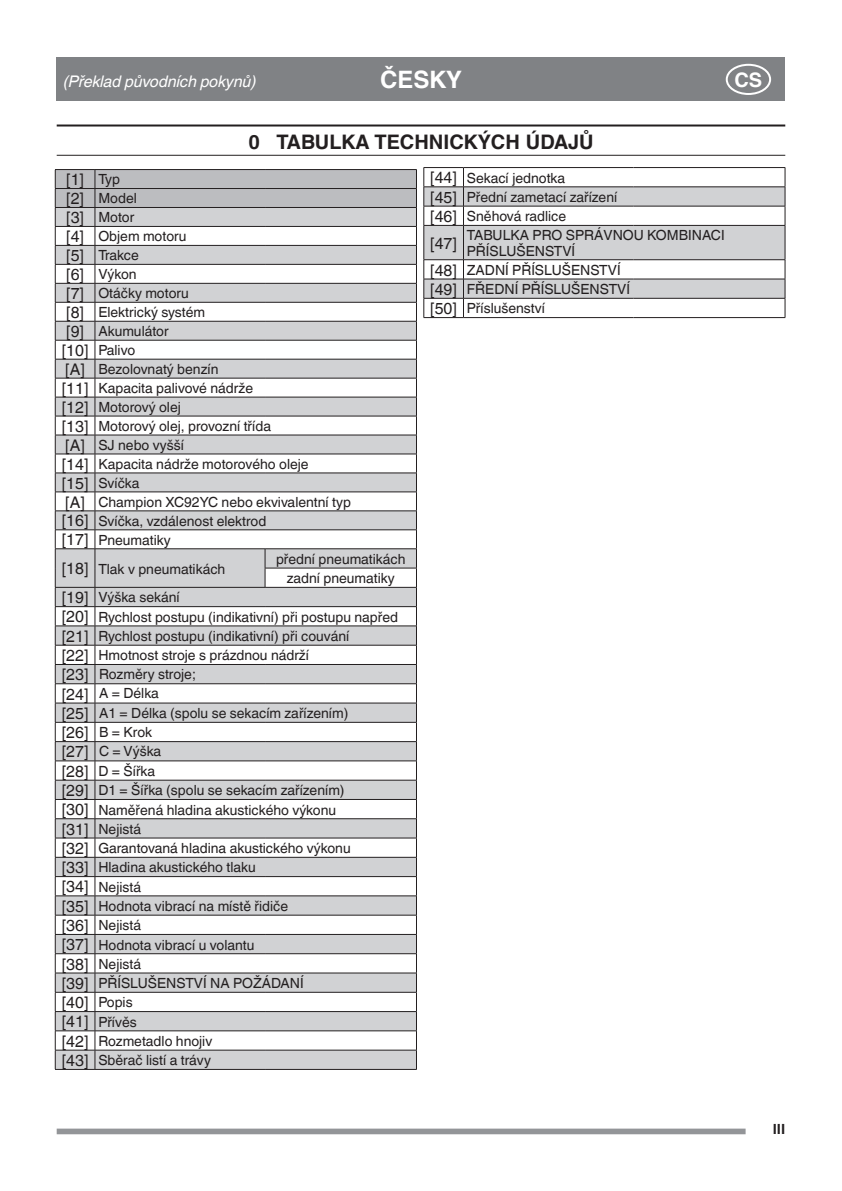
<style>
.page{position:relative;width:842px;height:1191px;background:#fff}
.page>*{position:absolute;margin:0;border:0;box-sizing:border-box;transform-origin:0 0}
.t1{font:700 24px "Helvetica World";color:#fff}
.t2{font:700 20px "Helvetica World";color:#231f20}
.t3{font:700 20px "Helvetica World";color:#fff}
.t4{font:16px "Helvetica World";color:#231f20}
.t5{font:italic 16px "Helvetica World";letter-spacing:-.01em;color:#fff}
.t6{font:14px/16.8px "Helvetica World";color:#231f20}
.t7{font:700 14px "Helvetica World";color:#231f20}
</style>
<div class="page">
<div style="left:57px;top:58px;width:728px;height:43px;background:#808285"></div>
<hr style="left:55px;top:1069px;width:40px;height:1px;background:#231f20">
<hr style="left:95px;top:1069px;width:170px;height:1px;background:#231f20">
<hr style="left:265px;top:1069px;width:152px;height:1px;background:#231f20">
<svg style="left:55px;top:169px;width:362px;height:900px"></svg>
<hr style="left:424px;top:167px;width:39px;height:1px;background:#231f20">
<hr style="left:463px;top:167px;width:171px;height:1px;background:#231f20">
<hr style="left:634px;top:167px;width:151px;height:1px;background:#231f20">
<hr style="left:424px;top:317px;width:39px;height:1px;background:#231f20">
<hr style="left:463px;top:317px;width:171px;height:1px;background:#231f20">
<hr style="left:634px;top:317px;width:151px;height:1px;background:#231f20">
<svg style="left:423px;top:168px;width:363px;height:149px"></svg>
<hr style="left:57px;top:124px;width:728px;height:2px;background:#231f20">
<hr style="left:57px;top:155px;width:728px;height:1px;background:#231f20">
<div style="left:726px;top:64px;width:45px;height:31px;border:2px solid #fff;border-radius:50%"></div>
<div style="left:57px;top:1128px;width:689px;height:6px;background:#939598"></div>
<p class="t5" style="left:63px;top:72px;width:194px">(Překlad původních pokynů)</p>
<h1 class="t1" style="left:380px;top:66px;width:83px">ČESKY</h1>
<h2 class="t3" style="left:734px;top:68px;width:29px">CS</h2>
<h2 class="t2" style="left:248px;top:131px;width:347px">0 TABULKA TECHNICKÝCH ÚDAJŮ</h2>
<p class="t4" style="left:66px;top:170px;width:19px">[1]</p>
<p class="t6" style="left:98px;top:171px;width:23px">Typ</p>
<p class="t4" style="left:66px;top:189px;width:19px">[2]</p>
<p class="t6" style="left:98px;top:190px;width:40px">Model</p>
<p class="t4" style="left:66px;top:208px;width:19px">[3]</p>
<p class="t6" style="left:98px;top:209px;width:37px">Motor</p>
<p class="t4" style="left:66px;top:227px;width:19px">[4]</p>
<p class="t6" style="left:98px;top:228px;width:90px">Objem motoru</p>
<p class="t4" style="left:66px;top:246px;width:19px">[5]</p>
<p class="t6" style="left:98px;top:247px;width:42px">Trakce</p>
<p class="t4" style="left:66px;top:265px;width:19px">[6]</p>
<p class="t6" style="left:98px;top:266px;width:40px">Výkon</p>
<p class="t4" style="left:66px;top:284px;width:19px">[7]</p>
<p class="t6" style="left:98px;top:285px;width:92px">Otáčky motoru</p>
<p class="t4" style="left:66px;top:303px;width:19px">[8]</p>
<p class="t6" style="left:98px;top:304px;width:108px">Elektrický systém</p>
<p class="t4" style="left:66px;top:322px;width:19px">[9]</p>
<p class="t6" style="left:98px;top:323px;width:72px">Akumulátor</p>
<p class="t4" style="left:62px;top:341px;width:28px">[10]</p>
<p class="t6" style="left:98px;top:342px;width:38px">Palivo</p>
<p class="t4" style="left:65px;top:360px;width:21px">[A]</p>
<p class="t6" style="left:98px;top:361px;width:122px">Bezolovnatý benzín</p>
<p class="t4" style="left:62px;top:379px;width:28px">[11]</p>
<p class="t6" style="left:98px;top:380px;width:156px">Kapacita palivové nádrže</p>
<p class="t4" style="left:62px;top:398px;width:28px">[12]</p>
<p class="t6" style="left:98px;top:399px;width:84px">Motorový olej</p>
<p class="t4" style="left:62px;top:417px;width:28px">[13]</p>
<p class="t6" style="left:98px;top:418px;width:174px">Motorový olej, provozní třída</p>
<p class="t4" style="left:65px;top:436px;width:21px">[A]</p>
<p class="t6" style="left:98px;top:437px;width:87px">SJ nebo vyšší</p>
<p class="t4" style="left:62px;top:455px;width:28px">[14]</p>
<p class="t6" style="left:98px;top:455px;width:212px">Kapacita nádrže motorového oleje</p>
<p class="t4" style="left:62px;top:474px;width:28px">[15]</p>
<p class="t6" style="left:98px;top:474px;width:43px">Svíčka</p>
<p class="t4" style="left:65px;top:492px;width:21px">[A]</p>
<p class="t6" style="left:98px;top:493px;width:254px">Champion XC92YC nebo ekvivalentní typ</p>
<p class="t4" style="left:62px;top:511px;width:28px">[16]</p>
<p class="t6" style="left:98px;top:512px;width:170px">Svíčka, vzdálenost elektrod</p>
<p class="t4" style="left:62px;top:530px;width:28px">[17]</p>
<p class="t6" style="left:98px;top:531px;width:74px">Pneumatiky</p>
<p class="t4" style="left:62px;top:559px;width:28px">[18]</p>
<p class="t6" style="left:98px;top:560px;width:128px">Tlak v pneumatikách</p>
<p class="t6" style="left:276px;top:550px;width:131px">přední pneumatikách</p>
<p class="t6" style="left:287px;top:570px;width:110px">zadní pneumatiky</p>
<p class="t4" style="left:62px;top:588px;width:28px">[19]</p>
<p class="t6" style="left:98px;top:589px;width:83px">Výška sekání</p>
<p class="t4" style="left:62px;top:607px;width:28px">[20]</p>
<p class="t6" style="left:98px;top:608px;width:301px">Rychlost postupu (indikativní) při postupu napřed</p>
<p class="t4" style="left:62px;top:627px;width:28px">[21]</p>
<p class="t6" style="left:98px;top:628px;width:253px">Rychlost postupu (indikativní) při couvání</p>
<p class="t4" style="left:62px;top:646px;width:28px">[22]</p>
<p class="t6" style="left:98px;top:647px;width:212px">Hmotnost stroje s prázdnou nádrží</p>
<p class="t4" style="left:62px;top:665px;width:28px">[23]</p>
<p class="t6" style="left:99px;top:666px;width:98px">Rozměry stroje;</p>
<p class="t4" style="left:62px;top:684px;width:28px">[24]</p>
<p class="t6" style="left:99px;top:685px;width:61px">A = Délka</p>
<p class="t4" style="left:62px;top:704px;width:28px">[25]</p>
<p class="t6" style="left:99px;top:704px;width:251px">A1 = Délka (spolu se sekacím zařízením)</p>
<p class="t4" style="left:62px;top:723px;width:28px">[26]</p>
<p class="t6" style="left:99px;top:723px;width:55px">B = Krok</p>
<p class="t4" style="left:62px;top:742px;width:28px">[27]</p>
<p class="t6" style="left:99px;top:743px;width:64px">C = Výška</p>
<p class="t4" style="left:62px;top:762px;width:28px">[28]</p>
<p class="t6" style="left:98px;top:762px;width:58px">D = Šířka</p>
<p class="t4" style="left:62px;top:781px;width:28px">[29]</p>
<p class="t6" style="left:98px;top:782px;width:248px">D1 = Šířka (spolu se sekacím zařízením)</p>
<p class="t4" style="left:62px;top:800px;width:28px">[30]</p>
<p class="t6" style="left:98px;top:801px;width:239px">Naměřená hladina akustického výkonu</p>
<p class="t4" style="left:62px;top:819px;width:28px">[31]</p>
<p class="t6" style="left:98px;top:820px;width:44px">Nejistá</p>
<p class="t4" style="left:62px;top:839px;width:28px">[32]</p>
<p class="t6" style="left:98px;top:840px;width:254px">Garantovaná hladina akustického výkonu</p>
<p class="t4" style="left:62px;top:858px;width:28px">[33]</p>
<p class="t6" style="left:98px;top:859px;width:159px">Hladina akustického tlaku</p>
<p class="t4" style="left:62px;top:877px;width:28px">[34]</p>
<p class="t6" style="left:98px;top:878px;width:44px">Nejistá</p>
<p class="t4" style="left:62px;top:896px;width:28px">[35]</p>
<p class="t6" style="left:98px;top:897px;width:191px">Hodnota vibrací na místě řidiče</p>
<p class="t4" style="left:62px;top:916px;width:28px">[36]</p>
<p class="t6" style="left:98px;top:917px;width:44px">Nejistá</p>
<p class="t4" style="left:62px;top:935px;width:28px">[37]</p>
<p class="t6" style="left:98px;top:936px;width:158px">Hodnota vibrací u volantu</p>
<p class="t4" style="left:62px;top:954px;width:28px">[38]</p>
<p class="t6" style="left:98px;top:955px;width:44px">Nejistá</p>
<p class="t4" style="left:62px;top:974px;width:28px">[39]</p>
<p class="t6" style="left:98px;top:974px;width:207px">PŘÍSLUŠENSTVÍ NA POŽÁDANÍ</p>
<p class="t4" style="left:62px;top:993px;width:28px">[40]</p>
<p class="t6" style="left:98px;top:994px;width:36px">Popis</p>
<p class="t4" style="left:62px;top:1012px;width:28px">[41]</p>
<p class="t6" style="left:98px;top:1013px;width:40px">Přívěs</p>
<p class="t4" style="left:62px;top:1031px;width:28px">[42]</p>
<p class="t6" style="left:98px;top:1032px;width:115px">Rozmetadlo hnojiv</p>
<p class="t4" style="left:62px;top:1051px;width:28px">[43]</p>
<p class="t6" style="left:98px;top:1052px;width:114px">Sběrač listí a trávy</p>
<p class="t4" style="left:430px;top:168px;width:28px">[44]</p>
<p class="t6" style="left:467px;top:169px;width:100px">Sekací jednotka</p>
<p class="t4" style="left:430px;top:188px;width:28px">[45]</p>
<p class="t6" style="left:467px;top:189px;width:152px">Přední zametací zařízení</p>
<p class="t4" style="left:430px;top:207px;width:28px">[46]</p>
<p class="t6" style="left:467px;top:208px;width:101px">Sněhová radlice</p>
<p class="t4" style="left:430px;top:234px;width:28px">[47]</p>
<p class="t6" style="left:467px;top:226px;width:259px">TABULKA PRO SPRÁVNOU KOMBINACI<br>PŘÍSLUŠENSTVÍ</p>
<p class="t4" style="left:430px;top:261px;width:28px">[48]</p>
<p class="t6" style="left:467px;top:261px;width:155px">ZADNÍ PŘÍSLUŠENSTVÍ</p>
<p class="t4" style="left:430px;top:280px;width:28px">[49]</p>
<p class="t6" style="left:467px;top:281px;width:165px">FŘEDNÍ PŘÍSLUŠENSTVÍ</p>
<p class="t4" style="left:430px;top:299px;width:28px">[50]</p>
<p class="t6" style="left:467px;top:300px;width:80px">Příslušenství</p>
<p class="t7" style="left:773px;top:1121px;width:14px">III</p>
</div>
